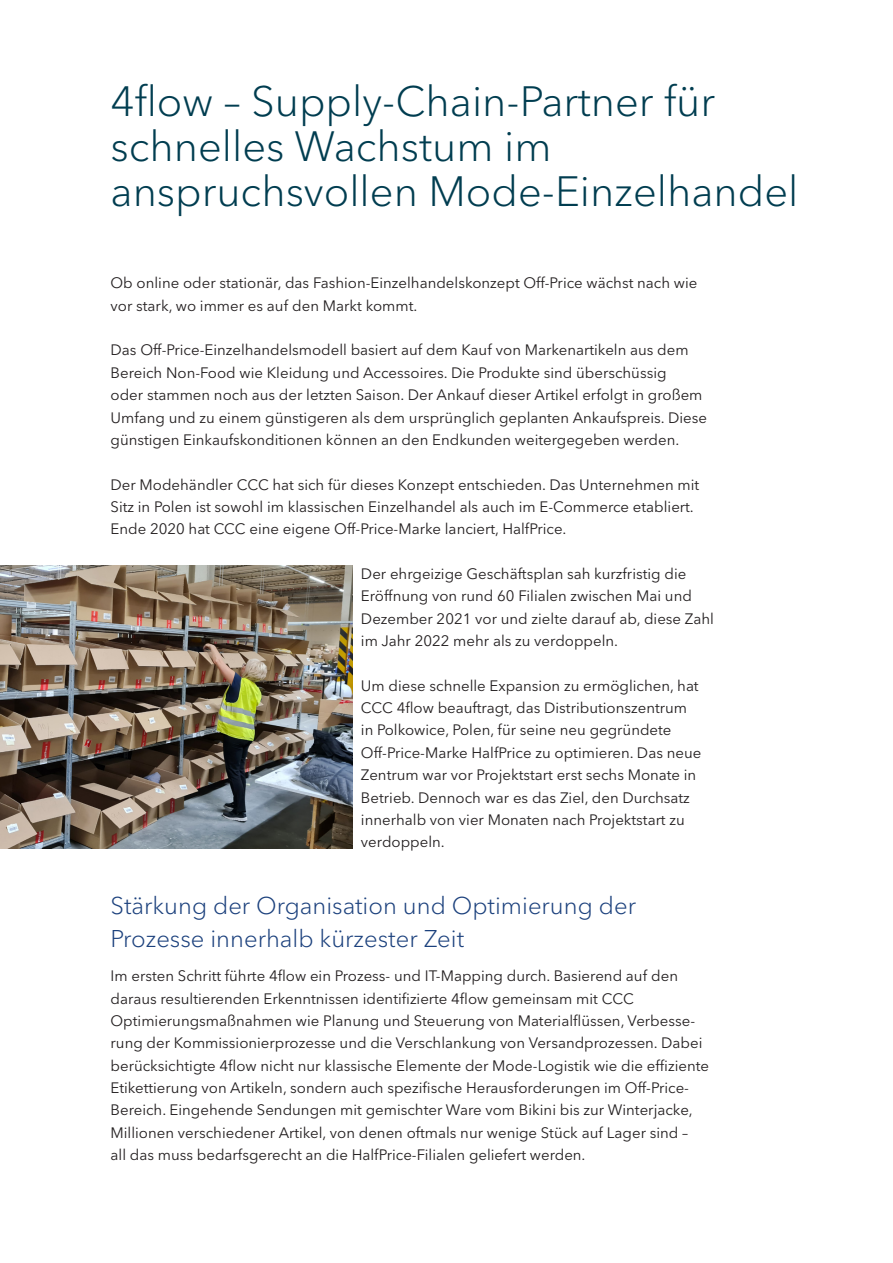
<style>
.page{position:relative;width:893px;height:1263px;background:#fff}
.page>*{position:absolute;margin:0;border:0;box-sizing:border-box;transform-origin:0 0}
.t1{font:300 42px/45px "Avenir Next LT Pro";color:#013d50}
.t2{font:300 24px/33px "Avenir Next LT Pro";color:#1c417d}
.t3{font:15px/22.4px "Avenir Next LT Pro";color:#231f20}
</style>
<div class="page">
<img style="left:0;top:565px;width:352px;height:283px">
<h1 class="t1" style="left:111px;top:79px;width:689px">4flow – Supply-Chain-Partner für schnelles Wachstum im anspruchsvollen Mode-Einzelhandel</h1>
<p class="t3" style="left:111px;top:272px;width:588px">Ob online oder stationär, das Fashion-Einzelhandelskonzept Off-Price wächst nach wie vor stark, wo immer es auf den Markt kommt.</p>
<p class="t3" style="left:111px;top:339px;width:598px">Das Off-Price-Einzelhandelsmodell basiert auf dem Kauf von Markenartikeln aus dem Bereich Non-Food wie Kleidung und Accessoires. Die Produkte sind überschüssig<br>oder stammen noch aus der letzten Saison. Der Ankauf dieser Artikel erfolgt in großem Umfang und zu einem günstigeren als dem ursprünglich geplanten Ankaufspreis. Diese günstigen Einkaufskonditionen können an den Endkunden weitergegeben werden.</p>
<p class="t3" style="left:111px;top:473px;width:590px">Der Modehändler CCC hat sich für dieses Konzept entschieden. Das Unternehmen mit<br>Sitz in Polen ist sowohl im klassischen Einzelhandel als auch im E-Commerce etabliert.<br>Ende 2020 hat CCC eine eigene Off-Price-Marke lanciert, HalfPrice.</p>
<p class="t3" style="left:361px;top:563px;width:354px">Der ehrgeizige Geschäftsplan sah kurzfristig die Eröffnung von rund 60 Filialen zwischen Mai und Dezember 2021 vor und zielte darauf ab, diese Zahl im Jahr 2022 mehr als zu verdoppeln.</p>
<p class="t3" style="left:361px;top:674px;width:342px">Um diese schnelle Expansion zu ermöglichen, hat CCC 4flow beauftragt, das Distributionszentrum in Polkowice, Polen, für seine neu gegründete Off-Price-Marke HalfPrice zu optimieren. Das neue Zentrum war vor Projektstart erst sechs Monate in Betrieb. Dennoch war es das Ziel, den Durchsatz innerhalb von vier Monaten nach Projektstart zu verdoppeln.</p>
<h2 class="t2" style="left:111px;top:889px;width:527px">Stärkung der Organisation und Optimierung der<br>Prozesse innerhalb kürzester Zeit</h2>
<p class="t3" style="left:111px;top:965px;width:600px">Im ersten Schritt führte 4flow ein Prozess- und IT-Mapping durch. Basierend auf den daraus resultierenden Erkenntnissen identifizierte 4flow gemeinsam mit CCC Optimierungsmaßnahmen wie Planung und Steuerung von Materialflüssen, Verbesse&shy;rung der Kommissionierprozesse und die Verschlankung von Versandprozessen. Dabei berücksichtigte 4flow nicht nur klassische Elemente der Mode-Logistik wie die effiziente Etikettierung von Artikeln, sondern auch spezifische Herausforderungen im Off-Price-Bereich. Eingehende Sendungen mit gemischter Ware vom Bikini bis zur Winterjacke, Millionen verschiedener Artikel, von denen oftmals nur wenige Stück auf Lager sind –<br>all das muss bedarfsgerecht an die HalfPrice-Filialen geliefert werden.</p>
</div>
